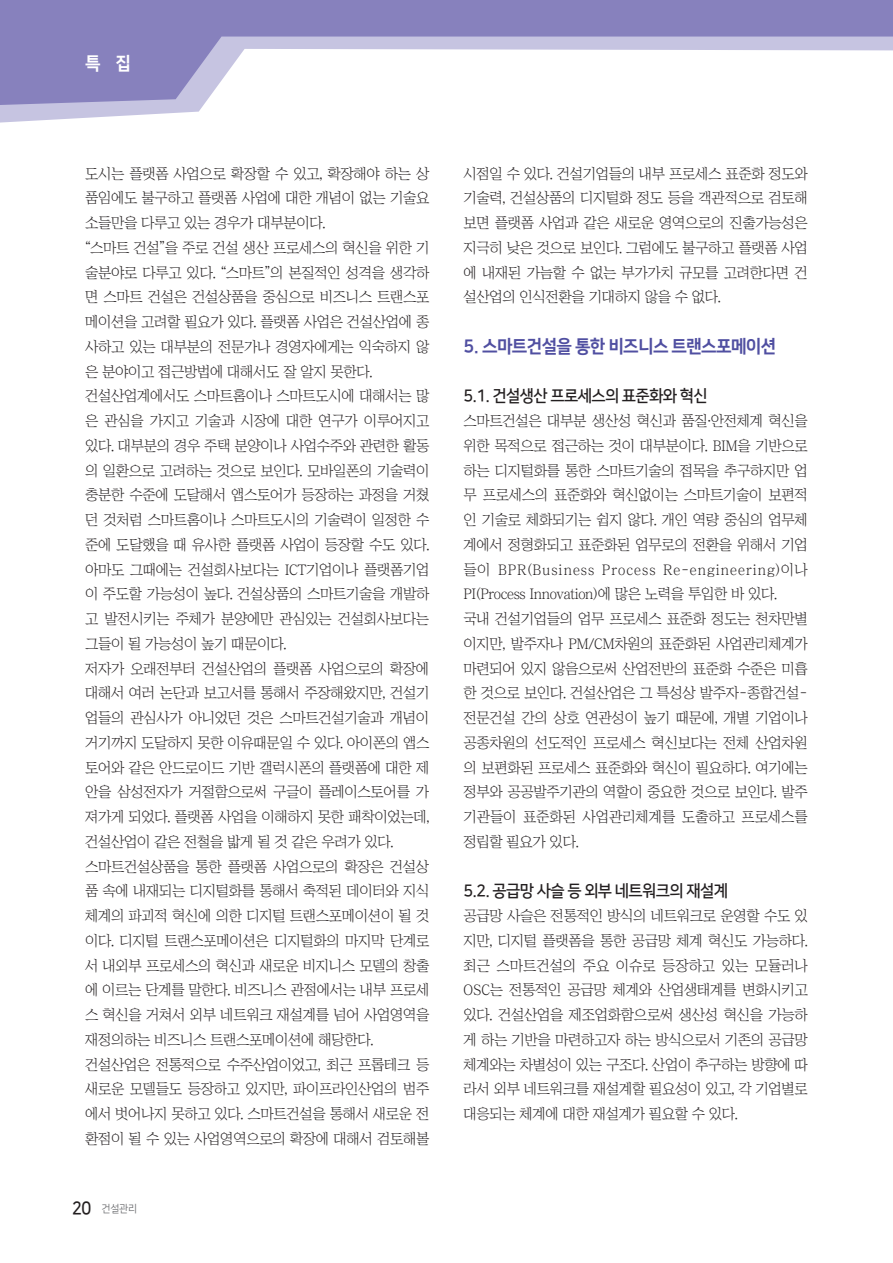
<style>
.page{position:relative;width:893px;height:1263px;background:#fff}
.page>*{position:absolute;margin:0;border:0;box-sizing:border-box;transform-origin:0 0}
._1{font:18px "Nanum Square EB";letter-spacing:-.04em;color:#504fa1;scale:.95 1}
.t1{font:18px "Nanum Square EB";color:#fff;scale:.95 1}
._1_1{font:16.5px "Nanum Square B";letter-spacing:-.04em;color:#231f20;scale:.95 1}
.본문{font:14.7px/24.8px "Chosunilbo NM";letter-spacing:-.025em;color:#231f20;text-align:justify}
.t2{font:10.5px "Nanum Square R";color:#6c6d70;scale:.95 1}
.s1{font-family:"Nanum Square B";font-size:18px;color:#231f20}
</style>
<div class="page">
<svg style="left:0;top:105px;width:204px;height:18px;fill:#c6c4e1"></svg>
<svg style="left:0;top:0;width:893px;height:105px"></svg>
<p class="t1" style="left:85px;top:53px;width:50px">특 집</p>
<p class="본문" style="left:85px;top:161px;width:346px">도시는 플랫폼 사업으로 확장할 수 있고, 확장해야 하는 상 품임에도 불구하고 플랫폼 사업에 대한 개념이 없는 기술요 소들만을 다루고 있는 경우가 대부분이다.</p>
<p class="본문" style="left:85px;top:235px;width:346px">“스마트 건설”을 주로 건설 생산 프로세스의 혁신을 위한 기 술분야로 다루고 있다. “스마트”의 본질적인 성격을 생각하 면 스마트 건설은 건설상품을 중심으로 비즈니스 트랜스포 메이션을 고려할 필요가 있다. 플랫폼 사업은 건설산업에 종 사하고 있는 대부분의 전문가나 경영자에게는 익숙하지 않 은 분야이고 접근방법에 대해서도 잘 알지 못한다.</p>
<p class="본문" style="left:85px;top:384px;width:346px">건설산업계에서도 스마트홈이나 스마트도시에 대해서는 많 은 관심을 가지고 기술과 시장에 대한 연구가 이루어지고 있다. 대부분의 경우 주택 분양이나 사업수주와 관련한 활동 의 일환으로 고려하는 것으로 보인다. 모바일폰의 기술력이 충분한 수준에 도달해서 앱스토어가 등장하는 과정을 거쳤 던 것처럼 스마트홈이나 스마트도시의 기술력이 일정한 수 준에 도달했을 때 유사한 플랫폼 사업이 등장할 수도 있다. 아마도 그때에는 건설회사보다는 ICT기업이나 플랫폼기업 이 주도할 가능성이 높다. 건설상품의 스마트기술을 개발하 고 발전시키는 주체가 분양에만 관심있는 건설회사보다는 그들이 될 가능성이 높기 때문이다.</p>
<p class="본문" style="left:85px;top:656px;width:346px">저자가 오래전부터 건설산업의 플랫폼 사업으로의 확장에 대해서 여러 논단과 보고서를 통해서 주장해왔지만, 건설기 업들의 관심사가 아니었던 것은 스마트건설기술과 개념이 거기까지 도달하지 못한 이유때문일 수 있다. 아이폰의 앱스 토어와 같은 안드로이드 기반 갤럭시폰의 플랫폼에 대한 제 안을 삼성전자가 거절함으로써 구글이 플레이스토어를 가 져가게 되었다. 플랫폼 사업을 이해하지 못한 패착이었는데, 건설산업이 같은 전철을 밟게 될 것 같은 우려가 있다.</p>
<p class="본문" style="left:85px;top:854px;width:346px">스마트건설상품을 통한 플랫폼 사업으로의 확장은 건설상 품 속에 내재되는 디지털화를 통해서 축적된 데이터와 지식 체계의 파괴적 혁신에 의한 디지털 트랜스포메이션이 될 것 이다. 디지털 트랜스포메이션은 디지털화의 마지막 단계로 서 내외부 프로세스의 혁신과 새로운 비지니스 모델의 창출 에 이르는 단계를 말한다. 비즈니스 관점에서는 내부 프로세 스 혁신을 거쳐서 외부 네트워크 재설계를 넘어 사업영역을 재정의하는 비즈니스 트랜스포메이션에 해당한다.</p>
<p class="본문" style="left:85px;top:1052px;width:346px">건설산업은 전통적으로 수주산업이었고, 최근 프롭테크 등 새로운 모델들도 등장하고 있지만, 파이프라인산업의 범주 에서 벗어나지 못하고 있다. 스마트건설을 통해서 새로운 전 환점이 될 수 있는 사업영역으로의 확장에 대해서 검토해볼</p>
<p class="t2" style="left:72px;top:1204px;width:70px"><span class="s1">20</span> 건설관리</p>
<p class="본문" style="left:463px;top:161px;width:346px">시점일 수 있다. 건설기업들의 내부 프로세스 표준화 정도와 기술력, 건설상품의 디지털화 정도 등을 객관적으로 검토해 보면 플랫폼 사업과 같은 새로운 영역으로의 진출가능성은 지극히 낮은 것으로 보인다. 그럼에도 불구하고 플랫폼 사업 에 내재된 가늠할 수 없는 부가가치 규모를 고려한다면 건 설산업의 인식전환을 기대하지 않을 수 없다.</p>
<p class="_1" style="left:463px;top:336px;width:331px">5. 스마트건설을 통한 비즈니스 트랜스포메이션</p>
<p class="_1_1" style="left:463px;top:387px;width:259px">5.1. 건설생산 프로세스의 표준화와 혁신</p>
<p class="본문" style="left:463px;top:408px;width:346px">스마트건설은 대부분 생산성 혁신과 품질․안전체계 혁신을 위한 목적으로 접근하는 것이 대부분이다. BIM을 기반으로 하는 디지털화를 통한 스마트기술의 접목을 추구하지만 업 무 프로세스의 표준화와 혁신없이는 스마트기술이 보편적 인 기술로 체화되기는 쉽지 않다. 개인 역량 중심의 업무체 계에서 정형화되고 표준화된 업무로의 전환을 위해서 기업 들이 BPR(Business Process Re-engineering)이나 PI(Process Innovation)에 많은 노력을 투입한 바 있다.</p>
<p class="본문" style="left:463px;top:606px;width:346px">국내 건설기업들의 업무 프로세스 표준화 정도는 천차만별 이지만, 발주자나 PM/CM차원의 표준화된 사업관리체계가 마련되어 있지 않음으로써 산업전반의 표준화 수준은 미흡 한 것으로 보인다. 건설산업은 그 특성상 발주자-종합건설-전문건설 간의 상호 연관성이 높기 때문에, 개별 기업이나 공종차원의 선도적인 프로세스 혁신보다는 전체 산업차원 의 보편화된 프로세스 표준화와 혁신이 필요하다. 여기에는 정부와 공공발주기관의 역할이 중요한 것으로 보인다. 발주 기관들이 표준화된 사업관리체계를 도출하고 프로세스를 정립할 필요가 있다.</p>
<p class="_1_1" style="left:463px;top:882px;width:280px">5.2. 공급망 사슬 등 외부 네트워크의 재설계</p>
<p class="본문" style="left:463px;top:903px;width:346px">공급망 사슬은 전통적인 방식의 네트워크로 운영할 수도 있 지만, 디지털 플랫폼을 통한 공급망 체계 혁신도 가능하다. 최근 스마트건설의 주요 이슈로 등장하고 있는 모듈러나 OSC는 전통적인 공급망 체계와 산업생태계를 변화시키고 있다. 건설산업을 제조업화함으로써 생산성 혁신을 가능하 게 하는 기반을 마련하고자 하는 방식으로서 기존의 공급망 체계와는 차별성이 있는 구조다. 산업이 추구하는 방향에 따 라서 외부 네트워크를 재설계할 필요성이 있고, 각 기업별로 대응되는 체계에 대한 재설계가 필요할 수 있다.</p>
</div>
